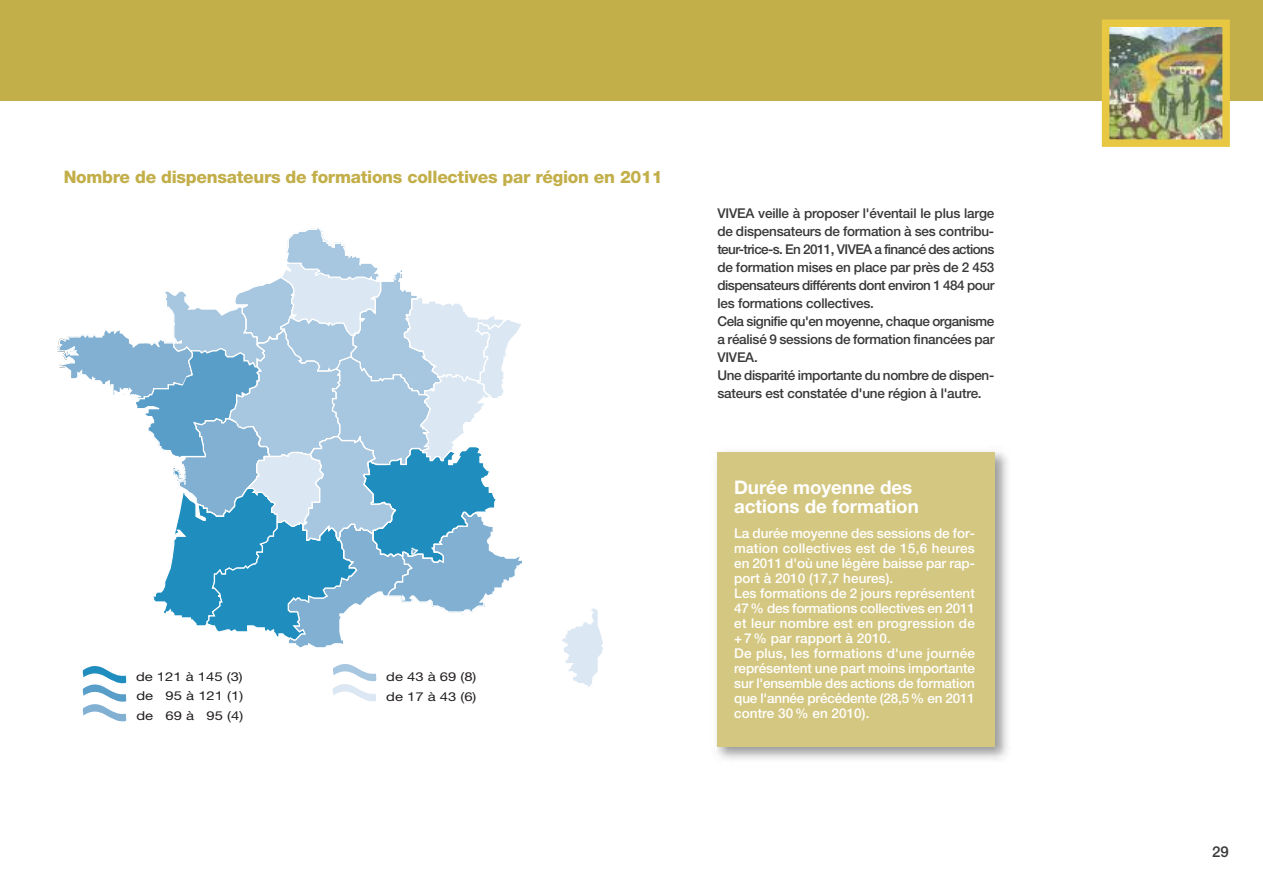
<style>
.page{position:relative;width:1263px;height:893px;background:#fff}
.page>*{position:absolute;margin:0;border:0;box-sizing:border-box;transform-origin:0 0}
.t1{font:700 18.75px/18.8px "Helvetica Neue";color:#fff}
.t2{font:800 17.25px "Helvetica Neue";letter-spacing:-.015em;color:#c2af4a}
.t3{font:500 15px "Helvetica Neue";color:#393839}
.t4{font:500 13.5px/18px "Helvetica Neue";letter-spacing:-.015em;color:#393839}
.t5{font:500 13.5px/15px "Helvetica Neue";letter-spacing:-.005em;color:#fff}
.t6{font:12.3px/19.2px "Helvetica Neue";color:#231f20;scale:1.21 1}
</style>
<div class="page">
<svg style="left:562px;top:608px;width:41px;height:79px"></svg>
<svg style="left:82px;top:666px;width:45px;height:56px"></svg>
<svg style="left:333px;top:664px;width:44px;height:37px"></svg>
<svg style="left:57px;top:228px;width:465px;height:420px"></svg>
<div style="left:0;top:0;width:1263px;height:101px;background:#c2af4a"></div>
<img style="left:716px;top:451px;width:292px;height:309px">
<div style="left:717px;top:452px;width:277px;height:295px;background:#d4c781"></div>
<img style="left:1111px;top:29px;width:110px;height:109px">
<div style="left:1102px;top:20px;width:128px;height:127px;border:8px solid #e8c742"></div>
<p class="t2" style="left:64px;top:171px;width:600px">Nombre de dispensateurs de formations collectives par région en 2011</p>
<p class="t6" style="left:136px;top:668px;width:90px">de 121 à 145 (3) de 95 à 121 (1)</p>
<p class="t6" style="left:386px;top:667px;width:76px;line-height:20px">de 43 à 69 (8) de 17 à 43 (6)</p>
<p class="t6" style="left:136px;top:707px;width:90px">de 69 à 95 (4)</p>
<p class="t4" style="left:717px;top:205px;width:279px">VIVEA veille à proposer l'éventail le plus large de dispensateurs de formation à ses contribu&shy;teur-trice-s. En 2011, VIVEA a financé des actions de formation mises en place par près de 2 453 dispensateurs différents dont environ 1 484 pour les formations collectives.<br>Cela signifie qu'en moyenne, chaque organisme a réalisé 9 sessions de formation financées par VIVEA.<br>Une disparité importante du nombre de dispen&shy;sateurs est constatée d'une région à l'autre.</p>
<h1 class="t1" style="left:734px;top:480px;width:186px">Durée moyenne des actions de formation</h1>
<p class="t5" style="left:734px;top:527px;width:242px">La durée moyenne des sessions de for&shy;mation collectives est de 15,6 heures en 2011 d'où une légère baisse par rap&shy;port à 2010 (17,7 heures).<br>Les formations de 2 jours représentent 47% des formations collectives en 2011 et leur nombre est en progression de +7% par rapport à 2010.<br>De plus, les formations d'une journée représentent une part moins importante sur l'ensemble des actions de formation que l'année précédente (28,5% en 2011 contre 30% en 2010).</p>
<p class="t3" style="left:1212px;top:846px;width:18px">29</p>
</div>
